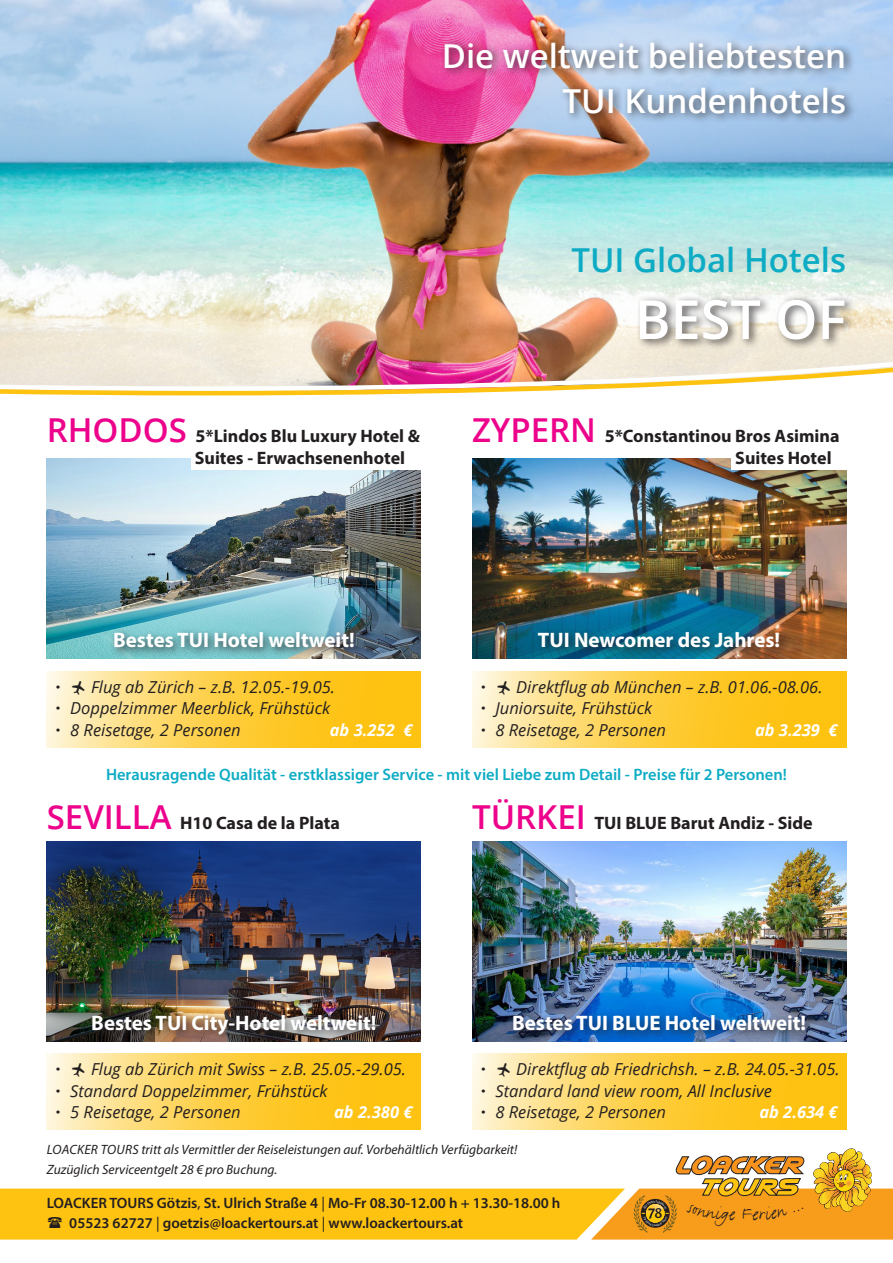
<style>
.page{position:relative;width:893px;height:1263px;background:#fff}
.page>*{position:absolute;margin:0;border:0;box-sizing:border-box;transform-origin:0 0}
.t1{font:600 54px "Open Sans";color:#fff}
.t2{font:600 33px "Open Sans";color:#fff}
.t3{font:600 33px "Open Sans";color:#0eacc4}
.t4{font:700 21px "Myriad Pro";color:#fff}
.t5{font:500 21px "FF Justlefthand";color:#231f20}
.t6{font:700 18px "Myriad Pro";color:#231f20}
.t7{font:italic 16.5px "Open Sans";color:#231f20}
.t8{font:600 16.5px "Myriad Pro";color:#0eacc4}
.t9{font:italic 700 16.5px "Open Sans";color:#fff}
.t10{font:600 15px/19.5px "Myriad Pro";color:#231f20}
.t11{font:700 14.85px "Candara";color:#231f20}
.t12{font:italic 13.5px "Myriad Pro";color:#231f20}
.s1{font-family:"Open Sans";font-weight:600;font-size:33px;color:#ed028c}
.s2{font-weight:400}
</style>
<div class="page">
<img style="left:0;top:0;width:893px;height:362px">
<svg style="left:0;top:362px;width:893px;height:33px"></svg>
<svg style="left:47px;top:1053px;width:374px;height:77px;background:#fed14f"></svg>
<svg style="left:472px;top:1053px;width:374px;height:77px;background:#fed14f"></svg>
<img style="left:47px;top:841px;width:374px;height:200px">
<img style="left:472px;top:841px;width:374px;height:200px">
<div style="left:440px;top:38px;width:416px;height:86px;background:#231f20;opacity:.75"></div>
<div style="left:635px;top:294px;width:220px;height:56px;background:#231f20;opacity:.75"></div>
<svg style="left:472px;top:671px;width:374px;height:76px;background:#fed14f"></svg>
<svg style="left:47px;top:671px;width:374px;height:76px;background:#fed14f"></svg>
<img style="left:472px;top:458px;width:374px;height:200px">
<img style="left:47px;top:458px;width:374px;height:200px">
<div style="left:731px;top:449px;width:145px;height:21px;background:#fff"></div>
<div style="left:191px;top:449px;width:260px;height:21px;background:#fff"></div>
<div style="left:110px;top:628px;width:254px;height:30px;background:#231f20;opacity:.75"></div>
<div style="left:88px;top:1010px;width:298px;height:35px;background:#231f20;opacity:.75"></div>
<div style="left:534px;top:628px;width:256px;height:30px;background:#231f20;opacity:.75"></div>
<div style="left:508px;top:1010px;width:308px;height:31px;background:#231f20;opacity:.75"></div>
<svg style="left:57px;top:1063px;width:28px;height:14px"></svg>
<svg style="left:482px;top:1063px;width:28px;height:14px"></svg>
<svg style="left:482px;top:680px;width:28px;height:15px"></svg>
<svg style="left:482px;top:706px;width:3px;height:4px"></svg>
<svg style="left:57px;top:680px;width:28px;height:15px"></svg>
<svg style="left:57px;top:706px;width:3px;height:4px"></svg>
<svg style="left:0;top:1148px;width:893px;height:91px"></svg>
<p class="t2" style="left:442px;top:33px;width:406px">Die weltweit beliebtesten</p>
<p class="t2" style="left:562px;top:78px;width:285px">TUI Kundenhotels</p>
<p class="t6" style="left:47px;top:424px;width:375px"><span class="s1">RHODOS</span> 5*Lindos Blu Luxury Hotel &amp;</p>
<p class="t6" style="left:195px;top:446px;width:212px">Suites - Erwachsenenhotel</p>
<p class="t3" style="left:571px;top:237px;width:276px">TUI Global Hotels</p>
<p class="t1" style="left:635px;top:282px;width:213px">BEST OF</p>
<p class="t6" style="left:472px;top:424px;width:369px"><span class="s1">ZYPERN</span> 5*Constantinou Bros Asimina</p>
<p class="t6" style="left:735px;top:446px;width:98px">Suites Hotel</p>
<p class="t4" style="left:113px;top:626px;width:243px">Bestes TUI Hotel weltweit!</p>
<p class="t7" style="left:91px;top:675px;width:246px">Flug ab Zürich – z.B. 12.05.-19.05.</p>
<p class="t7" style="left:70px;top:697px;width:261px">Doppelzimmer Meerblick, Frühstück</p>
<p class="t7" style="left:70px;top:718px;width:172px">8 Reisetage, 2 Personen</p>
<p class="t9" style="left:330px;top:718px;width:84px">ab 3.252 €</p>
<p class="t4" style="left:538px;top:626px;width:244px">TUI Newcomer des Jahres!</p>
<p class="t7" style="left:516px;top:675px;width:308px">Direktflug ab München – z.B. 01.06.-08.06.</p>
<p class="t7" style="left:495px;top:697px;width:158px">Juniorsuite, Frühstück</p>
<p class="t7" style="left:495px;top:718px;width:172px">8 Reisetage, 2 Personen</p>
<p class="t9" style="left:755px;top:718px;width:84px">ab 3.239 €</p>
<p class="t8" style="left:106px;top:764px;width:682px">Herausragende Qualität - erstklassiger Service - mit viel Liebe zum Detail - Preise für 2 Personen!</p>
<p class="t6" style="left:47px;top:811px;width:295px"><span class="s1">SEVILLA</span> H10 Casa de la Plata</p>
<p class="t6" style="left:472px;top:811px;width:342px"><span class="s1">TÜRKEI</span> TUI BLUE Barut Andiz - Side</p>
<p class="t4" style="left:91px;top:1009px;width:287px">Bestes TUI City-Hotel weltweit!</p>
<p class="t7" style="left:91px;top:1058px;width:316px">Flug ab Zürich mit Swiss – z.B. 25.05.-29.05.</p>
<p class="t7" style="left:70px;top:1079px;width:259px">Standard Doppelzimmer, Frühstück</p>
<p class="t7" style="left:70px;top:1101px;width:172px">5 Reisetage, 2 Personen</p>
<p class="t9" style="left:334px;top:1101px;width:80px">ab 2.380 €</p>
<p class="t4" style="left:512px;top:1009px;width:296px">Bestes TUI BLUE Hotel weltweit!</p>
<p class="t7" style="left:516px;top:1058px;width:325px">Direktflug ab Friedrichsh. – z.B. 24.05.-31.05.</p>
<p class="t7" style="left:495px;top:1079px;width:278px">Standard land view room, All Inclusive</p>
<p class="t7" style="left:495px;top:1101px;width:172px">8 Reisetage, 2 Personen</p>
<p class="t9" style="left:759px;top:1101px;width:80px">ab 2.634 €</p>
<p class="t12" style="left:47px;top:1141px;width:472px">LOACKER TOURS tritt als Vermittler der Reiseleistungen auf. Vorbehältlich Verfügbarkeit!</p>
<p class="t12" style="left:47px;top:1161px;width:232px">Zuzüglich Serviceentgelt 28 € pro Buchung.</p>
<p class="t10" style="left:69px;top:1193px;width:493px;text-indent:-23px">LOACKER TOURS Götzis<span class="s2">,</span> St. Ulrich Straße 4 <span class="s2">|</span> Mo-Fr 08.30-12.00 h + 13.30-18.00 h<br>05523 62727 <span class="s2">|</span> goetzis@loackertours.at <span class="s2">|</span> www.loackertours.at</p>
<p class="t11" style="left:654px;top:1204px;width:10px">8</p>
<p class="t5" style="left:729px;top:1202px;width:8px">e</p>
</div>
